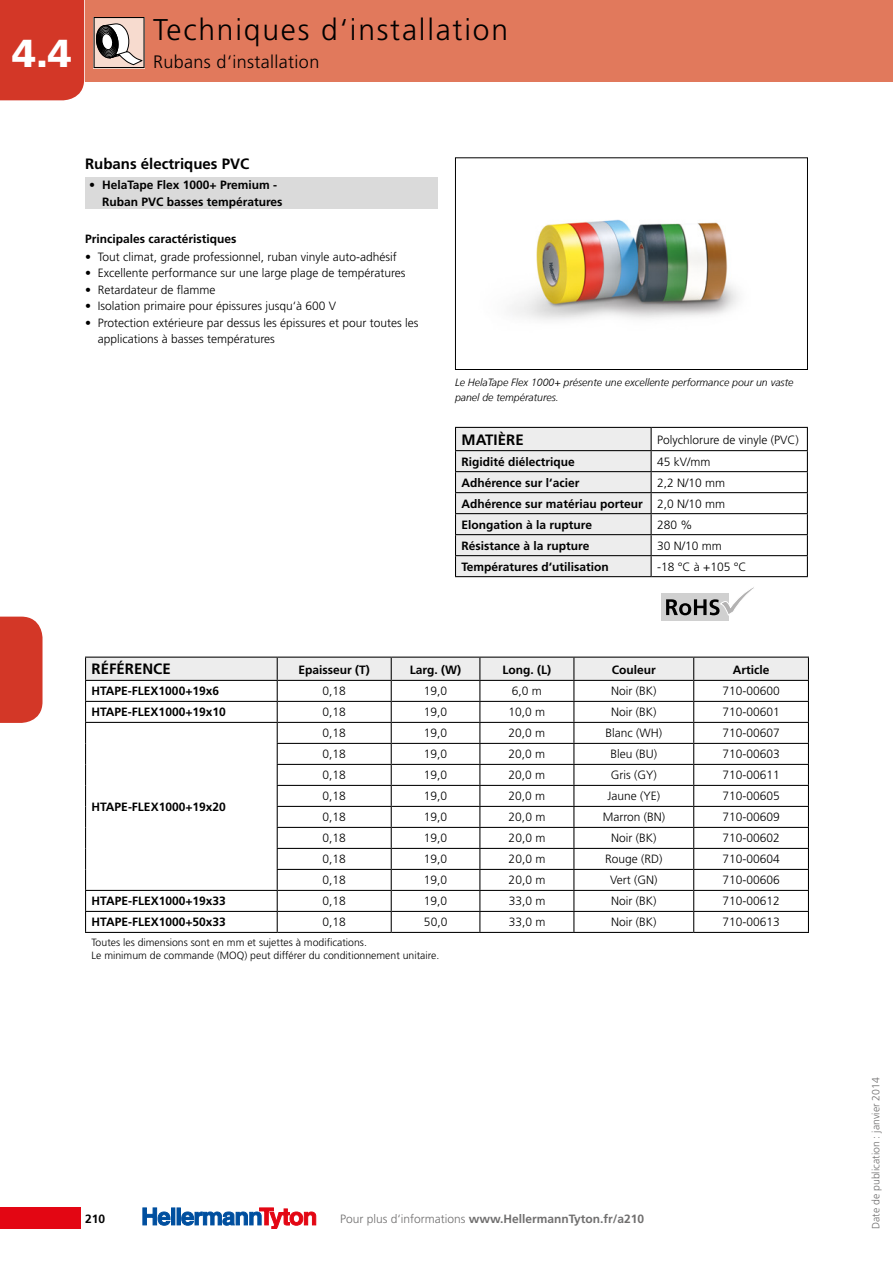
<style>
.page{position:relative;width:893px;height:1263px;background:#fff}
.page>*{position:absolute;margin:0;border:0;box-sizing:border-box;transform-origin:0 0}
.t1{font:900 39px "Frutiger LT";color:#fff}
.t2{font:300 30px "Frutiger LT";letter-spacing:.06em;color:#000}
.t3{font:300 18px "Frutiger LT";letter-spacing:.02em;color:#000}
.t4{font:700 15px "Frutiger LT";color:#000}
.t5{font:300 12px/16.5px "Frutiger LT";color:#000}
.t6{font:700 12px/21px "Frutiger LT";color:#000}
.t7{font:700 12px "Frutiger LT";color:#706f6f}
.t8{font:300 10.5px/12.6px "Frutiger LT";color:#000}
.t9{font:italic 300 10.5px/15px "Frutiger LT";color:#000}
.t10{font:300 10.5px "Frutiger LT";color:#706f6f}
.s1{font-weight:300}
</style>
<div class="page">
<div style="left:0;top:0;width:84px;height:100px;background:#d33727"></div>
<div style="left:0;top:617px;width:43px;height:106px;background:#d33727"></div>
<div style="left:0;top:1208px;width:81px;height:21px;background:#e30613"></div>
<div style="left:171px;top:1208px;width:4px;height:17px;border:1px solid #004f9f"></div>
<div style="left:177px;top:1208px;width:4px;height:17px;border:1px solid #004f9f"></div>
<svg style="left:142px;top:1208px;width:28px;height:18px"></svg>
<svg style="left:181px;top:1208px;width:135px;height:21px"></svg>
<div style="left:85px;top:0;width:808px;height:82px;background:#e1795c"></div>
<svg style="left:94px;top:17px;width:51px;height:51px;background:#b1a39d"></svg>
<img style="left:512px;top:219px;width:227px;height:101px">
<div style="left:455px;top:157px;width:353px;height:213px;border:1px solid #000"></div>
<div style="left:85px;top:177px;width:353px;height:32px;background:#dadada"></div>
<svg style="left:85px;top:657px;width:724px;height:275px"></svg>
<hr style="left:85px;top:932px;width:192px;height:1px;background:#000">
<hr style="left:277px;top:932px;width:114px;height:1px;background:#000">
<hr style="left:391px;top:932px;width:89px;height:1px;background:#000">
<hr style="left:480px;top:932px;width:94px;height:1px;background:#000">
<hr style="left:574px;top:932px;width:120px;height:1px;background:#000">
<hr style="left:694px;top:932px;width:115px;height:1px;background:#000">
<svg style="left:455px;top:427px;width:353px;height:194px"></svg>
<h1 class="t1" style="left:12px;top:30px;width:61px">4.4</h1>
<h2 class="t2" style="left:153px;top:12px;width:356px">Techniques d‘installation</h2>
<h3 class="t3" style="left:153px;top:52px;width:168px">Rubans d‘installation</h3>
<p class="t4" style="left:85px;top:155px;width:166px">Rubans électriques PVC</p>
<p class="t6" style="left:102px;top:177px;width:182px;line-height:16.5px;text-indent:-13px">• HelaTape Flex 1000+ Premium -<br>Ruban PVC basses températures</p>
<p class="t6" style="left:85px;top:228px;width:153px">Principales caractéristiques</p>
<p class="t5" style="left:85px;top:248px;width:313px">• Tout climat, grade professionnel, ruban vinyle auto-adhésif</p>
<p class="t5" style="left:85px;top:265px;width:322px">• Excellente performance sur une large plage de températures</p>
<p class="t5" style="left:85px;top:281px;width:132px">• Retardateur de flamme</p>
<p class="t5" style="left:85px;top:298px;width:253px">• Isolation primaire pour épissures jusqu‘à 600 V</p>
<p class="t5" style="left:98px;top:314px;width:322px;text-indent:-13px">• Protection extérieure par dessus les épissures et pour toutes les applications à basses températures</p>
<p class="t9" style="left:455px;top:375px;width:340px">Le HelaTape Flex 1000+ présente une excellente performance pour un vaste panel de températures.</p>
<p class="t4" style="left:461px;top:431px;width:64px">MATIÈRE</p>
<p class="t5" style="left:657px;top:431px;width:143px">Polychlorure de vinyle (PVC)</p>
<p class="t6" style="left:461px;top:451px;width:115px">Rigidité diélectrique</p>
<p class="t5" style="left:657px;top:453px;width:55px">45 kV/mm</p>
<p class="t6" style="left:461px;top:472px;width:119px">Adhérence sur l‘acier</p>
<p class="t6" style="left:461px;top:472px;width:265px;text-align:justify;text-indent:196px"><span class="s1">2,2 N/10 mm </span>Adhérence sur matériau porteur <span class="s1">2,0 N/10 mm </span>Elongation à la rupture</p>
<p class="t5" style="left:657px;top:516px;width:37px">280 %</p>
<p class="t6" style="left:461px;top:535px;width:129px">Résistance à la rupture</p>
<p class="t5" style="left:657px;top:537px;width:66px">30 N/10 mm</p>
<p class="t6" style="left:461px;top:556px;width:149px">Températures d‘utilisation</p>
<p class="t5" style="left:657px;top:558px;width:91px">-18 °C à +105 °C</p>
<p class="t4" style="left:92px;top:660px;width:81px">RÉFÉRENCE</p>
<p class="t6" style="left:299px;top:660px;width:73px">Epaisseur (T)</p>
<p class="t6" style="left:410px;top:660px;width:53px">Larg. (W)</p>
<p class="t6" style="left:503px;top:660px;width:50px">Long. (L)</p>
<p class="t6" style="left:612px;top:660px;width:46px">Couleur</p>
<p class="t6" style="left:733px;top:660px;width:38px">Article</p>
<p class="t6" style="left:92px;top:681px;width:129px">HTAPE-FLEX1000+19x6</p>
<p class="t5" style="left:323px;top:683px;width:25px">0,18</p>
<p class="t5" style="left:424px;top:683px;width:25px">19,0</p>
<p class="t5" style="left:512px;top:683px;width:32px">6,0 m</p>
<p class="t5" style="left:611px;top:683px;width:47px">Noir (BK)</p>
<p class="t5" style="left:722px;top:683px;width:59px">710-00600</p>
<p class="t6" style="left:92px;top:702px;width:136px">HTAPE-FLEX1000+19x10</p>
<p class="t5" style="left:323px;top:704px;width:25px">0,18</p>
<p class="t5" style="left:424px;top:704px;width:25px">19,0</p>
<p class="t5" style="left:509px;top:704px;width:38px">10,0 m</p>
<p class="t5" style="left:611px;top:704px;width:47px">Noir (BK)</p>
<p class="t5" style="left:722px;top:704px;width:59px">710-00601</p>
<p class="t6" style="left:92px;top:796px;width:136px">HTAPE-FLEX1000+19x20</p>
<p class="t5" style="left:323px;top:725px;width:25px">0,18</p>
<p class="t5" style="left:424px;top:725px;width:25px">19,0</p>
<p class="t5" style="left:509px;top:725px;width:38px">20,0 m</p>
<p class="t5" style="left:606px;top:725px;width:58px">Blanc (WH)</p>
<p class="t5" style="left:722px;top:725px;width:59px">710-00607</p>
<p class="t5" style="left:323px;top:746px;width:25px">0,18</p>
<p class="t5" style="left:424px;top:746px;width:25px">19,0</p>
<p class="t5" style="left:509px;top:746px;width:38px">20,0 m</p>
<p class="t5" style="left:610px;top:746px;width:48px">Bleu (BU)</p>
<p class="t5" style="left:722px;top:746px;width:59px">710-00603</p>
<p class="t5" style="left:323px;top:767px;width:25px">0,18</p>
<p class="t5" style="left:424px;top:767px;width:25px">19,0</p>
<p class="t5" style="left:509px;top:767px;width:38px">20,0 m</p>
<p class="t5" style="left:611px;top:767px;width:47px">Gris (GY)</p>
<p class="t5" style="left:722px;top:767px;width:59px">710-00611</p>
<p class="t5" style="left:323px;top:788px;width:25px">0,18</p>
<p class="t5" style="left:424px;top:788px;width:25px">19,0</p>
<p class="t5" style="left:509px;top:788px;width:38px">20,0 m</p>
<p class="t5" style="left:608px;top:788px;width:54px">Jaune (YE)</p>
<p class="t5" style="left:722px;top:788px;width:59px">710-00605</p>
<p class="t5" style="left:323px;top:809px;width:25px">0,18</p>
<p class="t5" style="left:424px;top:809px;width:25px">19,0</p>
<p class="t5" style="left:509px;top:809px;width:38px">20,0 m</p>
<p class="t5" style="left:603px;top:809px;width:64px">Marron (BN)</p>
<p class="t5" style="left:722px;top:809px;width:59px">710-00609</p>
<p class="t5" style="left:323px;top:830px;width:25px">0,18</p>
<p class="t5" style="left:424px;top:830px;width:25px">19,0</p>
<p class="t5" style="left:509px;top:830px;width:38px">20,0 m</p>
<p class="t5" style="left:611px;top:830px;width:47px">Noir (BK)</p>
<p class="t5" style="left:722px;top:830px;width:59px">710-00602</p>
<p class="t5" style="left:323px;top:851px;width:25px">0,18</p>
<p class="t5" style="left:424px;top:851px;width:25px">19,0</p>
<p class="t5" style="left:509px;top:851px;width:38px">20,0 m</p>
<p class="t5" style="left:605px;top:851px;width:59px">Rouge (RD)</p>
<p class="t5" style="left:722px;top:851px;width:59px">710-00604</p>
<p class="t5" style="left:323px;top:872px;width:25px">0,18</p>
<p class="t5" style="left:424px;top:872px;width:25px">19,0</p>
<p class="t5" style="left:509px;top:872px;width:38px">20,0 m</p>
<p class="t5" style="left:610px;top:872px;width:49px">Vert (GN)</p>
<p class="t5" style="left:722px;top:872px;width:59px">710-00606</p>
<p class="t6" style="left:92px;top:891px;width:136px">HTAPE-FLEX1000+19x33</p>
<p class="t5" style="left:323px;top:893px;width:25px">0,18</p>
<p class="t5" style="left:424px;top:893px;width:25px">19,0</p>
<p class="t5" style="left:509px;top:893px;width:38px">33,0 m</p>
<p class="t5" style="left:611px;top:893px;width:47px">Noir (BK)</p>
<p class="t5" style="left:722px;top:893px;width:59px">710-00612</p>
<p class="t6" style="left:92px;top:912px;width:136px">HTAPE-FLEX1000+50x33</p>
<p class="t5" style="left:323px;top:914px;width:25px">0,18</p>
<p class="t5" style="left:424px;top:914px;width:25px">50,0</p>
<p class="t5" style="left:509px;top:914px;width:38px">33,0 m</p>
<p class="t5" style="left:611px;top:914px;width:47px">Noir (BK)</p>
<p class="t5" style="left:722px;top:914px;width:59px">710-00613</p>
<p class="t8" style="left:92px;top:936px;width:349px">Toutes les dimensions sont en mm et sujettes à modifications.<br>Le minimum de commande (MOQ) peut différer du conditionnement unitaire.</p>
<p class="t6" style="left:85px;top:1208px;width:22px">210</p>
<p class="t7" style="left:340px;top:1211px;width:306px"><span class="s1">Pour plus d‘informations</span> www.HellermannTyton.fr/a210</p>
<p class="t10" style="left:870px;top:1229px;width:153px;rotate:-90deg">Date de publication : janvier 2014</p>
</div>
